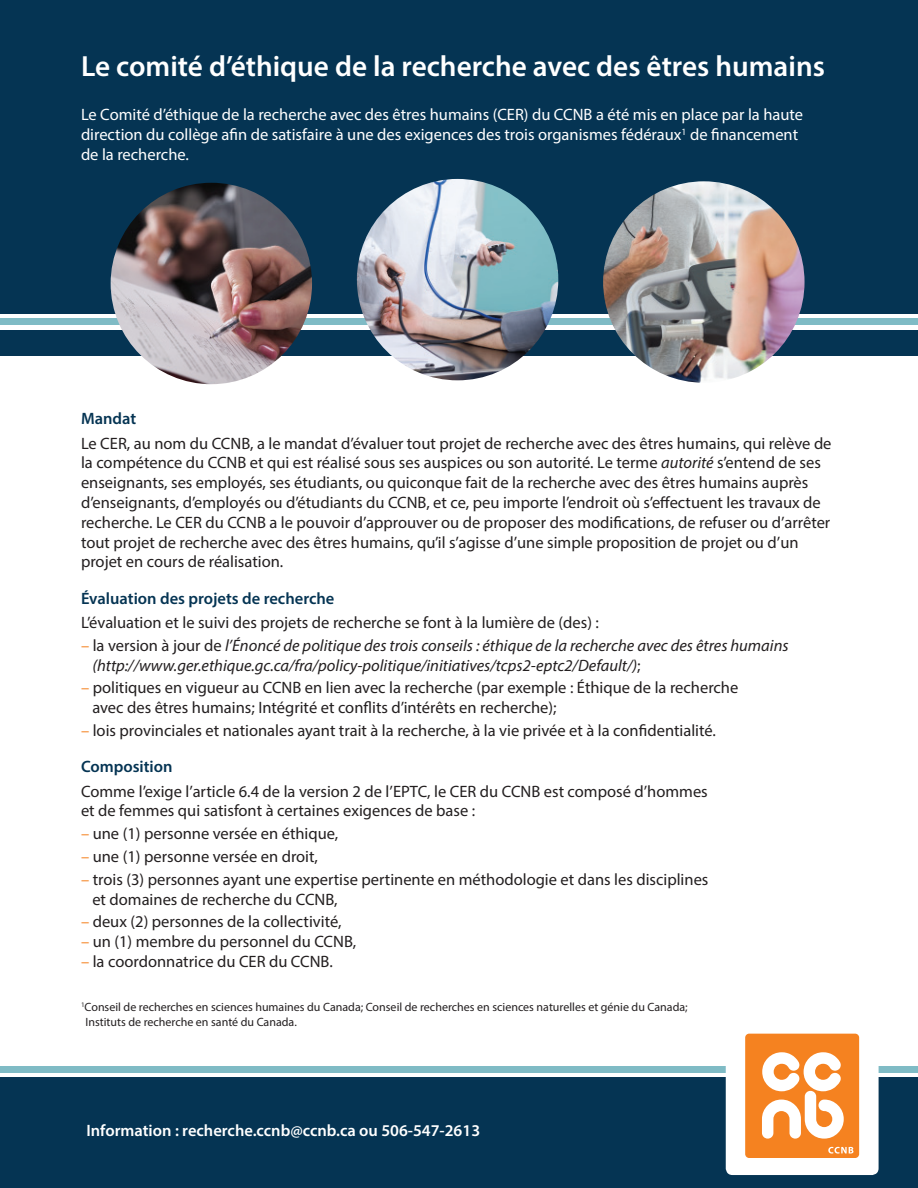
<style>
.page{position:relative;width:918px;height:1188px;background:#fff}
.page>*{position:absolute;margin:0;border:0;box-sizing:border-box;transform-origin:0 0}
.t1{font:600 29.25px "Myriad Pro";color:#fff}
.t2{font:16.5px/19.8px "Myriad Pro";color:#231f20}
.t3{font:16.5px/19.8px "Myriad Pro";color:#fff}
.t4{font:italic 16.5px/19.8px "Myriad Pro";color:#231f20}
.t5{font:600 16.5px "Myriad Pro";color:#053453}
.t6{font:600 16.5px "Myriad Pro";color:#fff}
.t7{font:12px/14.4px "Myriad Pro";color:#231f20}
.s1{font-style:italic}
.s2{font-style:normal;color:#f58220}
.s3{font-style:normal}
.s4{color:#f58220}
</style>
<div class="page">
<div style="left:0;top:0;width:918px;height:313px;background:#053453"></div>
<div style="left:0;top:330px;width:918px;height:25px;background:#053453"></div>
<div style="left:0;top:1078px;width:918px;height:110px;background:#053453"></div>
<div style="left:0;top:318px;width:918px;height:7px;background:#7fbbc5"></div>
<div style="left:0;top:1066px;width:918px;height:7px;background:#7fbbc5"></div>
<img style="left:111px;top:183px;width:201px;height:201px;border-radius:101px">
<img style="left:357px;top:179px;width:201px;height:201px;border-radius:101px">
<img style="left:603px;top:181px;width:202px;height:202px;border-radius:101px">
<div style="left:726px;top:1020px;width:153px;height:155px;background:#fff;border-radius:7px"></div>
<div style="left:745px;top:1034px;width:114px;height:124px;background:#f58220;border-radius:4px"></div>
<svg style="left:762px;top:1052px;width:82px;height:87px"></svg>
<svg style="left:828px;top:1147px;width:25px;height:7px"></svg>
<p class="t1" style="left:81px;top:48px;width:745px">Le comité d’éthique de la recherche avec des êtres humains</p>
<p class="t3" style="left:81px;top:105px;width:724px">Le Comité d’éthique de la recherche avec des êtres humains (CER) du CCNB a été mis en place par la haute direction du collège afin de satisfaire à une des exigences des trois organismes fédéraux<sup>1</sup> de financement de la recherche.</p>
<p class="t5" style="left:81px;top:408px;width:57px">Mandat</p>
<p class="t2" style="left:81px;top:433px;width:752px">Le CER, au nom du CCNB, a le mandat d’évaluer tout projet de recherche avec des êtres humains, qui relève de la compétence du CCNB et qui est réalisé sous ses auspices ou son autorité. Le terme <span class="s1">autorité</span> s’entend de ses enseignants, ses employés, ses étudiants, ou quiconque fait de la recherche avec des êtres humains auprès d’enseignants, d’employés ou d’étudiants du CCNB, et ce, peu importe l’endroit où s’effectuent les travaux de recherche. Le CER du CCNB a le pouvoir d’approuver ou de proposer des modifications, de refuser ou d’arrêter tout projet de recherche avec des êtres humains, qu’il s’agisse d’une simple proposition de projet ou d’un projet en cours de réalisation.</p>
<p class="t5" style="left:81px;top:588px;width:255px">Évaluation des projets de recherche</p>
<p class="t2" style="left:81px;top:612px;width:520px">L’évaluation et le suivi des projets de recherche se font à la lumière de (des) :</p>
<p class="t4" style="left:92px;top:635px;width:698px;text-indent:-11px"><span class="s2">–</span> <span class="s3">la version à jour de</span> l’Énoncé de politique des trois conseils : éthique de la recherche avec des êtres humains (http://www.ger.ethique.gc.ca/fra/policy-politique/initiatives/tcps2-eptc2/Default/)<span class="s3">;</span></p>
<p class="t2" style="left:92px;top:678px;width:648px;text-indent:-11px"><span class="s4">–</span> politiques en vigueur au CCNB en lien avec la recherche (par exemple : Éthique de la recherche avec des êtres humains; Intégrité et conflits d’intérêts en recherche);</p>
<p class="t2" style="left:81px;top:720px;width:636px"><span class="s4">–</span> lois provinciales et nationales ayant trait à la recherche, à la vie privée et à la confidentialité.</p>
<p class="t5" style="left:81px;top:756px;width:93px">Composition</p>
<p class="t2" style="left:81px;top:781px;width:628px">Comme l’exige l’article 6.4 de la version 2 de l’EPTC, le CER du CCNB est composé d’hommes et de femmes qui satisfont à certaines exigences de base :</p>
<p class="t2" style="left:81px;top:824px;width:259px"><span class="s4">–</span> une (1) personne versée en éthique,</p>
<p class="t2" style="left:81px;top:846px;width:239px"><span class="s4">–</span> une (1) personne versée en droit,</p>
<p class="t2" style="left:92px;top:869px;width:618px;text-indent:-11px"><span class="s4">–</span> trois (3) personnes ayant une expertise pertinente en méthodologie et dans les disciplines et domaines de recherche du CCNB,</p>
<p class="t2" style="left:81px;top:912px;width:262px"><span class="s4">–</span> deux (2) personnes de la collectivité,</p>
<p class="t2" style="left:81px;top:932px;width:277px"><span class="s4">–</span> un (1) membre du personnel du CCNB,</p>
<p class="t2" style="left:81px;top:951px;width:253px"><span class="s4">–</span> la coordonnatrice du CER du CCNB.</p>
<p class="t7" style="left:85px;top:1000px;width:604px;text-indent:-4px"><sup>1</sup>Conseil de recherches en sciences humaines du Canada; Conseil de recherches en sciences naturelles et génie du Canada;<br>Instituts de recherche en santé du Canada.</p>
<p class="t6" style="left:86px;top:1120px;width:395px">Information : recherche.ccnb@ccnb.ca ou 506-547-2613</p>
</div>
